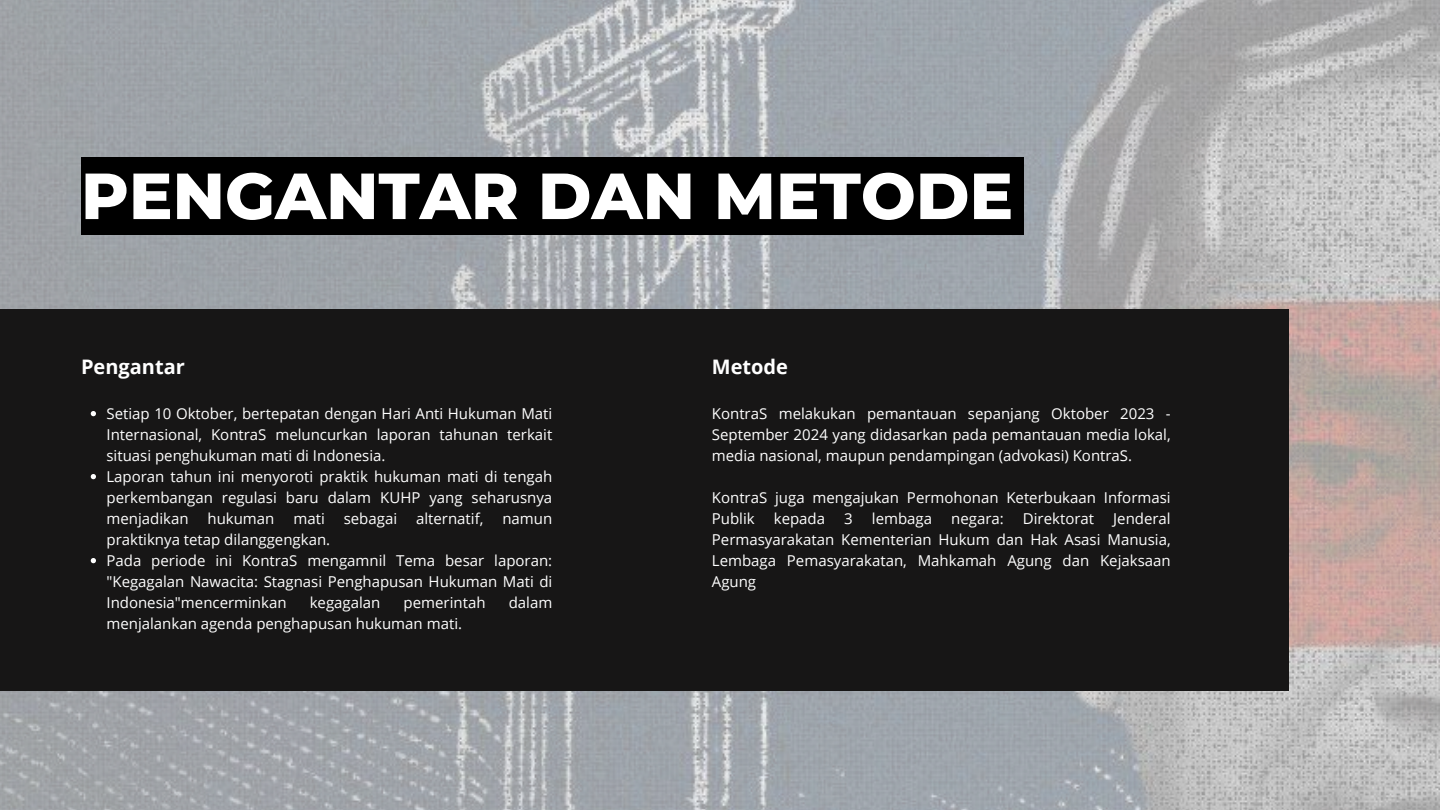
<style>
.page{position:relative;width:1440px;height:810px;background:#fff}
.page>*{position:absolute;margin:0;border:0;box-sizing:border-box;transform-origin:0 0}
.t1{font:800 65px "Montserrat";color:#fff}
.t2{font:700 20px "Open Sans";color:#fff}
.t3{font:15px/21px "Open Sans";color:#fff}
</style>
<div class="page">
<img style="left:0;top:0;width:1440px;height:810px">
<div style="left:81px;top:157px;width:943px;height:78px;background:#000"></div>
<div style="left:0;top:309px;width:1289px;height:381px;background:#171616"></div>
<svg style="left:91px;top:411px;width:5px;height:5px"></svg>
<svg style="left:91px;top:474px;width:5px;height:5px"></svg>
<svg style="left:91px;top:558px;width:5px;height:5px"></svg>
<h1 class="t1" style="left:81px;top:156px;width:934px">PENGANTAR DAN METODE</h1>
<h2 class="t2" style="left:81px;top:353px;width:105px">Pengantar</h2>
<p class="t3" style="left:106px;top:403px;width:447px">Setiap 10 Oktober, bertepatan dengan Hari Anti Hukuman Mati Internasional, KontraS meluncurkan laporan tahunan terkait situasi penghukuman mati di Indonesia.<br>Laporan tahun ini menyoroti praktik hukuman mati di tengah perkembangan regulasi baru dalam KUHP yang seharusnya menjadikan</p>
<p class="t3" style="left:208px;top:508px;width:68px">hukuman</p>
<p class="t3" style="left:293px;top:508px;width:33px">mati</p>
<p class="t3" style="left:344px;top:508px;width:55px">sebagai</p>
<p class="t3" style="left:416px;top:508px;width:69px">alternatif,</p>
<p class="t3" style="left:502px;top:508px;width:51px">namun</p>
<p class="t3" style="left:106px;top:529px;width:447px">praktiknya tetap dilanggengkan.<br>Pada periode ini KontraS mengamnil Tema besar laporan: "Kegagalan Nawacita: Stagnasi Penghapusan Hukuman Mati di Indonesia"mencerminkan</p>
<p class="t3" style="left:310px;top:592px;width:72px">kegagalan</p>
<p class="t3" style="left:404px;top:592px;width:83px">pemerintah</p>
<p class="t3" style="left:509px;top:592px;width:45px">dalam</p>
<p class="t3" style="left:106px;top:613px;width:357px">menjalankan agenda penghapusan hukuman mati.</p>
<h2 class="t2" style="left:712px;top:353px;width:78px">Metode</h2>
<p class="t3" style="left:712px;top:403px;width:460px;text-align:justify">KontraS melakukan pemantauan sepanjang Oktober 2023 - September 2024 yang didasarkan pada pemantauan media lokal, media nasional, maupun pendampingan (advokasi) KontraS.</p>
<p class="t3" style="left:712px;top:487px;width:460px">KontraS juga mengajukan Permohonan Keterbukaan Informasi<br>Publik</p>
<p class="t3" style="left:712px;top:508px;width:460px;text-align:justify;text-indent:401px">Jenderal Permasyarakatan Kementerian Hukum dan Hak Asasi Manusia, Lembaga Pemasyarakatan, Mahkamah Agung dan Kejaksaan Agung</p>
<p class="t3" style="left:774px;top:508px;width:53px">kepada</p>
<p class="t3" style="left:844px;top:508px;width:10px">3</p>
<p class="t3" style="left:872px;top:508px;width:62px">lembaga</p>
<p class="t3" style="left:951px;top:508px;width:54px">negara:</p>
<p class="t3" style="left:1023px;top:508px;width:73px">Direktorat</p>
</div>
